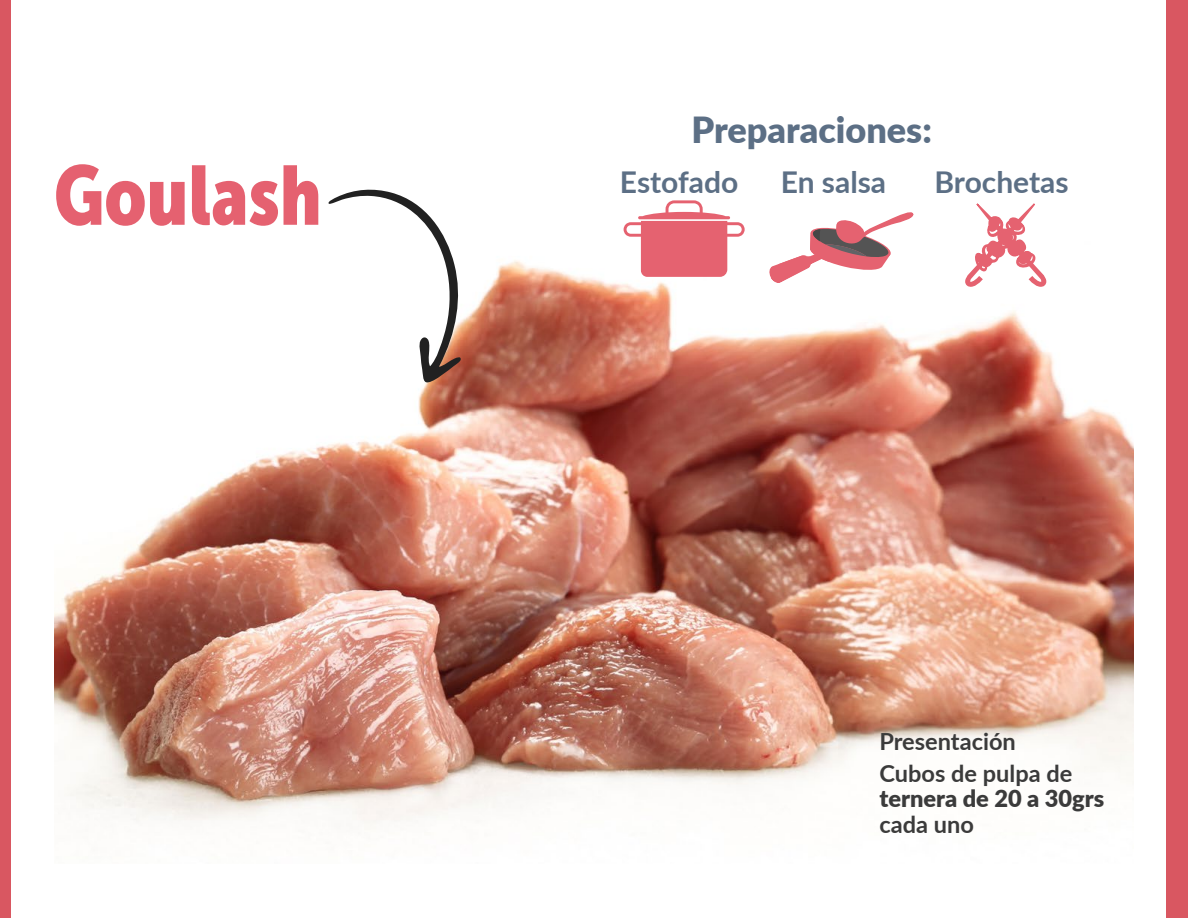
<style>
.page{position:relative;width:1188px;height:918px;background:#fff}
.page>*{position:absolute;margin:0;border:0;box-sizing:border-box;transform-origin:0 0}
.t1{font:83.25px "Museo Sans Condensed 900";color:#e56170}
.t2{font:900 36px "Lato";color:#5c6f85}
.t3{font:700 30px "Lato";color:#5c6f85}
.t4{font:700 23.55px/31.5px "Lato";color:#3b3b3b}
.t5{font:900 23.55px "Lato";color:#3b3b3b}
</style>
<div class="page">
<img style="left:54px;top:203px;width:1080px;height:624px">
<div style="left:0;top:0;width:11px;height:918px;background:#d95761"></div>
<div style="left:1167px;top:0;width:21px;height:918px;background:#d95761"></div>
<svg style="left:327px;top:189px;width:135px;height:196px"></svg>
<svg style="left:624px;top:200px;width:121px;height:77px"></svg>
<svg style="left:768px;top:209px;width:146px;height:75px"></svg>
<svg style="left:963px;top:204px;width:87px;height:85px"></svg>
<h1 class="t1" style="left:54px;top:148px;width:269px">Goulash</h1>
<h2 class="t2" style="left:691px;top:103px;width:242px">Preparaciones:</h2>
<p class="t3" style="left:620px;top:160px;width:120px">Estofado</p>
<p class="t3" style="left:781px;top:160px;width:107px">En salsa</p>
<p class="t3" style="left:934px;top:160px;width:136px">Brochetas</p>
<p class="t4" style="left:879px;top:725px;width:195px">Presentación<br>Cubos de pulpa de</p>
<p class="t5" style="left:879px;top:781px;width:226px">ternera de 20 a 30grs</p>
<p class="t4" style="left:879px;top:808px;width:96px">cada uno</p>
</div>
